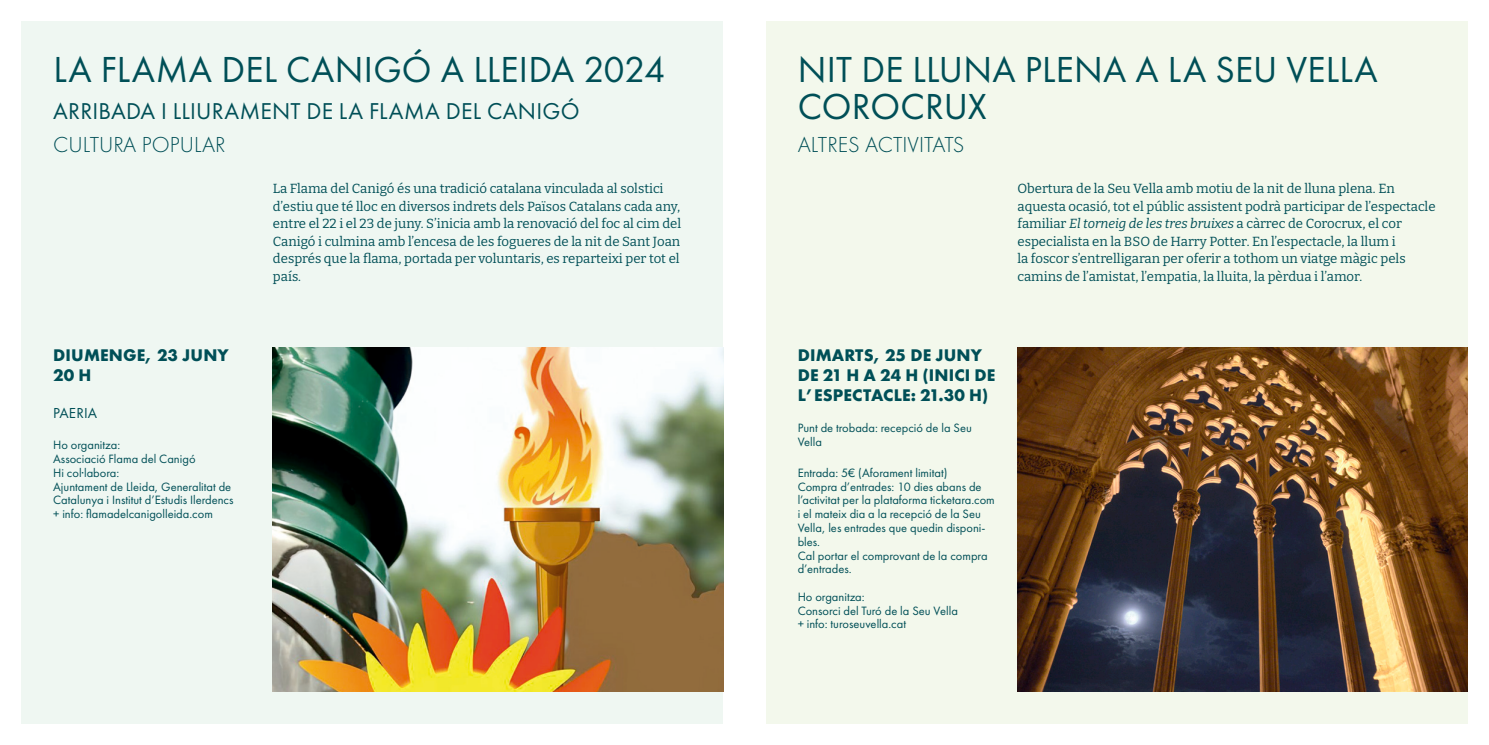
<style>
.page{position:relative;width:1489px;height:745px;background:#fff}
.page>*{position:absolute;margin:0;border:0;box-sizing:border-box;transform-origin:0 0}
.TITOL1{font:37.5px "Futura PT";letter-spacing:.005em;color:#004f57}
.SUBTITOL_grande{font:23.75px "Futura PT";letter-spacing:.01em;color:#004f57}
.subtitol{font:300 22.5px "Futura PT";color:#004f57}
.DATA_23{font:700 17.5px/20px "Futura PT";letter-spacing:.01em;color:#004f57}
.LLOC_23{font:15px "Futura PT";letter-spacing:.01em;color:#004f57}
.TEXT{font:13.25px/17.5px "Bitter";color:#004f57}
.INFO_23{font:12.5px/13.8px "Futura PT";color:#004f57}
.s1{font-style:italic}
</style>
<div class="page">
<div style="left:0;top:0;width:744px;height:744px;background:#eff7f2"></div>
<div style="left:744px;top:0;width:744px;height:744px;background:#f3f8ec"></div>
<div style="left:0;top:723px;width:765px;height:21px;background:#fff"></div>
<div style="left:744px;top:0;width:744px;height:21px;background:#fff"></div>
<div style="left:723px;top:723px;width:765px;height:21px;background:#fff"></div>
<div style="left:0;top:0;width:744px;height:21px;background:#fff"></div>
<div style="left:0;top:0;width:21px;height:744px;background:#fff"></div>
<div style="left:1467px;top:0;width:21px;height:744px;background:#fff"></div>
<div style="left:723px;top:0;width:42px;height:744px;background:#fff"></div>
<img style="left:273px;top:347px;width:450px;height:344px">
<img style="left:1017px;top:347px;width:450px;height:344px">
<p class="TITOL1" style="left:53px;top:47px;width:613px">LA FLAMA DEL CANIGÓ A LLEIDA 2024</p>
<p class="SUBTITOL_grande" style="left:53px;top:97px;width:527px">ARRIBADA I LLIURAMENT DE LA FLAMA DEL CANIGÓ</p>
<p class="subtitol" style="left:53px;top:132px;width:174px">CULTURA POPULAR</p>
<p class="DATA_23" style="left:53px;top:344px;width:177px">DIUMENGE, 23 JUNY</p>
<p class="DATA_23" style="left:53px;top:364px;width:40px">20 H</p>
<p class="LLOC_23" style="left:53px;top:404px;width:45px">PAERIA</p>
<p class="INFO_23" style="left:53px;top:438px;width:69px">Ho organitza:</p>
<p class="INFO_23" style="left:53px;top:452px;width:144px">Associació Flama del Canigó</p>
<p class="INFO_23" style="left:53px;top:465px;width:68px">Hi col·labora:</p>
<p class="INFO_23" style="left:53px;top:479px;width:182px">Ajuntament de Lleida, Generalitat de<br>Catalunya i Institut d’Estudis Ilerdencs</p>
<p class="INFO_23" style="left:53px;top:507px;width:161px">+ info: flamadelcanigolleida.com</p>
<p class="TEXT" style="left:273px;top:179px;width:410px">La Flama del Canigó és una tradició catalana vinculada al solstici d’estiu que té lloc en diversos indrets dels Països Catalans cada any, entre el 22 i el 23 de juny. S’inicia amb la renovació del foc al cim del Canigó i culmina amb l’encesa de les fogueres de la nit de Sant Joan després que la flama, portada per voluntaris, es reparteixi per tot el país.</p>
<p class="TITOL1" style="left:797px;top:47px;width:581px">NIT DE LLUNA PLENA A LA SEU VELLA</p>
<p class="TITOL1" style="left:797px;top:85px;width:190px">COROCRUX</p>
<p class="subtitol" style="left:797px;top:132px;width:168px">ALTRES ACTIVITATS</p>
<p class="TEXT" style="left:1017px;top:179px;width:419px">Obertura de la Seu Vella amb motiu de la nit de lluna plena. En aquesta ocasió, tot el públic assistent podrà participar de l’espectacle familiar <span class="s1">El torneig de les tres bruixes</span> a càrrec de Corocrux, el cor especialista en la BSO de Harry Potter. En l’espectacle, la llum i<br>la foscor s’entrelligaran per oferir a tothom un viatge màgic pels camins de l’amistat, l’empatia, la lluita, la pèrdua i l’amor.</p>
<p class="DATA_23" style="left:797px;top:344px;width:186px">DIMARTS, 25 DE JUNY</p>
<p class="DATA_23" style="left:797px;top:364px;width:199px">DE 21 H A 24 H (INICI DE<br>L’ESPECTACLE: 21.30 H)</p>
<p class="INFO_23" style="left:797px;top:420px;width:176px">Punt de trobada: recepció de la Seu<br>Vella</p>
<p class="INFO_23" style="left:797px;top:465px;width:151px">Entrada: 5€ (Aforament limitat)</p>
<p class="INFO_23" style="left:797px;top:479px;width:199px">Compra d’entrades: 10 dies abans de l’activitat per la plataforma ticketara.com i el mateix dia a la recepció de la Seu<br>Vella, les entrades que quedin disponi&shy;bles.</p>
<p class="INFO_23" style="left:797px;top:548px;width:191px">Cal portar el comprovant de la compra d’entrades.</p>
<p class="INFO_23" style="left:797px;top:589px;width:69px">Ho organitza:</p>
<p class="INFO_23" style="left:797px;top:603px;width:162px">Consorci del Turó de la Seu Vella</p>
<p class="INFO_23" style="left:797px;top:617px;width:110px">+ info: turoseuvella.cat</p>
</div>
